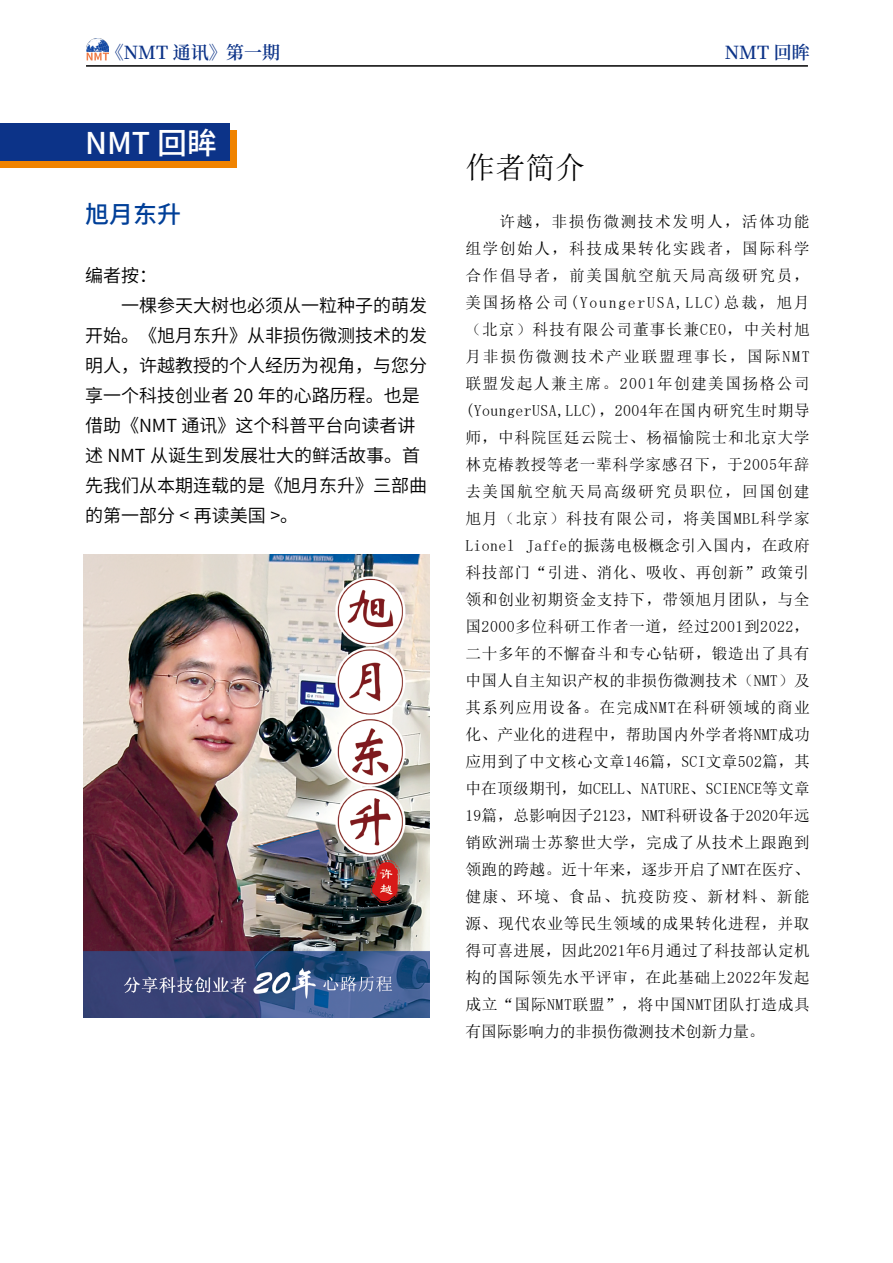
<style>
.page{position:relative;width:893px;height:1263px;background:#fff}
.page>*{position:absolute;margin:0;border:0;box-sizing:border-box;transform-origin:0 0}
.t1{font:500 30px "Source Han Sans CN";color:#fff}
.t2{font:30px "Sim Sun";color:#000}
.t3{font:500 24px "Source Han Sans CN";color:#003f98}
.t4{font:18px "Source Han Sans CN";color:#000}
.t5{font:600 18px "Source Han Serif CN";color:#0c3388}
.t6{font:15.75px/27px "Sim Sun";letter-spacing:.04em;color:#000;text-align:justify}
</style>
<div class="page">
<hr style="left:86px;top:65px;width:722px;height:2px;background:#000">
<img style="left:86px;top:39px;width:22px;height:22px">
<svg style="left:0;top:130px;width:236px;height:37px;background:#d07712"></svg>
<div style="left:0;top:123px;width:229px;height:37px;background:#0c3388"></div>
<img style="left:84px;top:555px;width:345px;height:462px">
<p class="t5" style="left:106px;top:42px;width:176px">《NMT 通讯》第一期</p>
<p class="t1" style="left:85px;top:126px;width:134px">NMT 回眸</p>
<p class="t3" style="left:85px;top:201px;width:97px">旭月东升</p>
<p class="t4" style="left:85px;top:266px;width:73px">编者按：</p>
<p class="t4" style="left:121px;top:296px;width:308px">一棵参天大树也必须从一粒种子的萌发</p>
<p class="t4" style="left:85px;top:326px;width:343px">开始。《旭月东升》从非损伤微测技术的发</p>
<p class="t4" style="left:85px;top:356px;width:343px">明人，许越教授的个人经历为视角，与您分</p>
<p class="t4" style="left:85px;top:386px;width:336px">享一个科技创业者 20 年的心路历程。也是</p>
<p class="t4" style="left:85px;top:416px;width:332px">借助《NMT 通讯》这个科普平台向读者讲</p>
<p class="t4" style="left:85px;top:446px;width:337px">述 NMT 从诞生到发展壮大的鲜活故事。首</p>
<p class="t4" style="left:85px;top:476px;width:343px">先我们从本期连载的是《旭月东升》三部曲</p>
<p class="t4" style="left:85px;top:506px;width:215px">的第一部分 &lt; 再读美国 &gt;。</p>
<p class="t2" style="left:465px;top:152px;width:121px">作者简介</p>
<p class="t5" style="left:725px;top:42px;width:87px">NMT 回眸</p>
<p class="t6" style="left:465px;top:208px;width:346px;text-indent:34px">许越，非损伤微测技术发明人，活体功能组学创始人，科技成果转化实践者，国际科学合作倡导者，前美国航空航天局高级研究员，美国扬格公司(YoungerUSA,LLC)总裁，旭月（北京）科技有限公司董事长兼CEO，中关村旭月非损伤微测技术产业联盟理事长，国际NMT联盟发起人兼主席。2001年创建美国扬格公司(YoungerUSA,LLC)，2004年在国内研究生时期导师，中科院匡廷云院士、杨福愉院士和北京大学林克椿教授等老一辈科学家感召下，于2005年辞去美国航空航天局高级研究员职位，回国创建旭月（北京）科技有限公司，将美国MBL科学家Lionel Jaffe的振荡电极概念引入国内，在政府科技部门“引进、消化、吸收、再创新”政策引领和创业初期资金支持下，带领旭月团队，与全国2000多位科研工作者一道，经过2001到2022，二十多年的不懈奋斗和专心钻研，锻造出了具有中国人自主知识产权的非损伤微测技术（NMT）及其系列应用设备。在完成NMT在科研领域的商业化、产业化的进程中，帮助国内外学者将NMT成功应用到了中文核心文章146篇，SCI文章502篇，其中在顶级期刊，如CELL、NATURE、SCIENCE等文章19篇，总影响因子2123，NMT科研设备于2020年远销欧洲瑞士苏黎世大学，完成了从技术上跟跑到领跑的跨越。近十年来，逐步开启了NMT在医疗、健康、环境、食品、抗疫防疫、新材料、新能源、现代农业等民生领域的成果转化进程，并取得可喜进展，因此2021年6月通过了科技部认定机构的国际领先水平评审，在此基础上2022年发起成立“国际NMT联盟”，将中国NMT团队打造成具有国际影响力的非损伤微测技术创新力量。</p>
</div>
